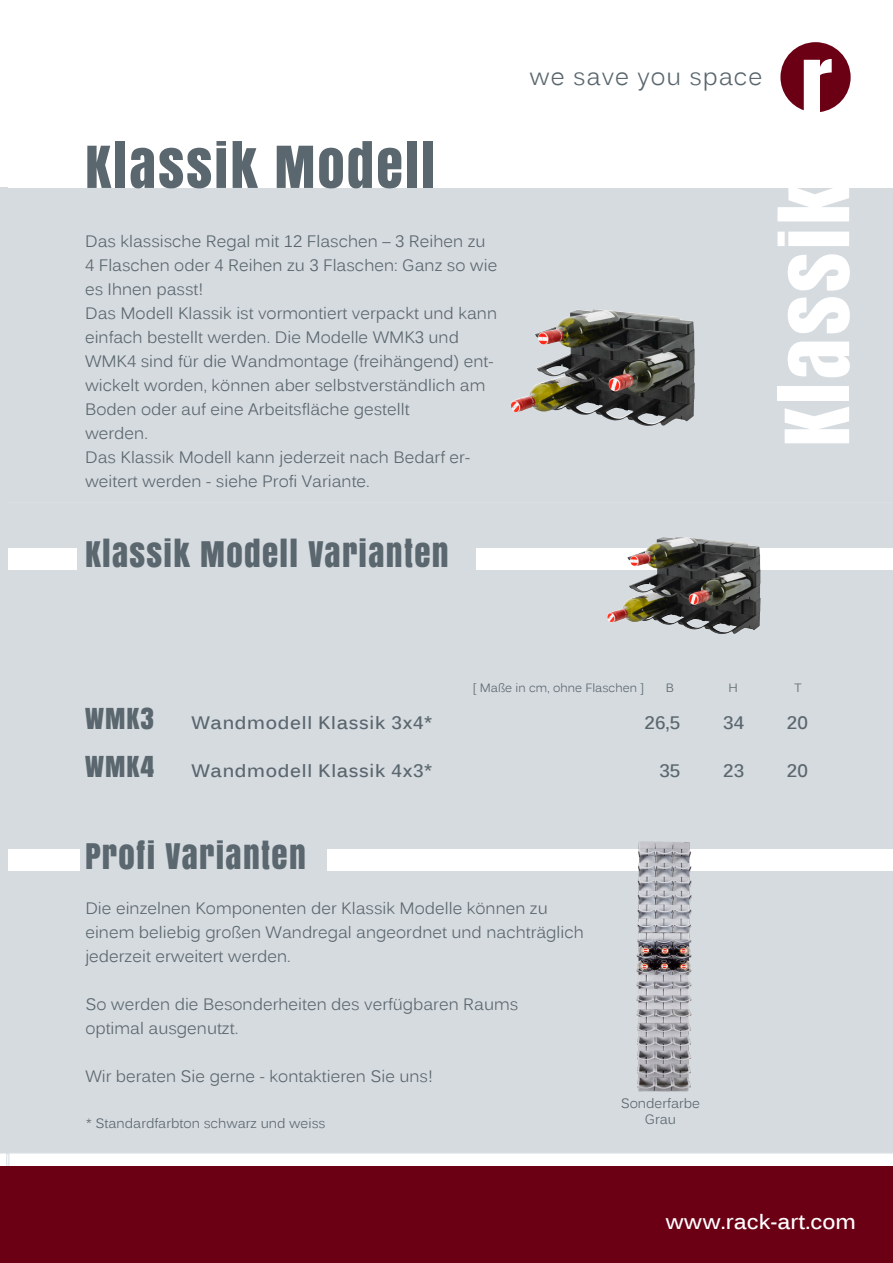
<style>
.page{position:relative;width:893px;height:1263px;background:#fff}
.page>*{position:absolute;margin:0;border:0;box-sizing:border-box;transform-origin:0 0}
.t1{font:82.95px "Anton";letter-spacing:.04em;color:#fff}
.t2{font:54.3px "Anton";letter-spacing:.04em;color:#5a676e}
.t3{font:33px "Anton";letter-spacing:.04em;color:#5a676e}
.t4{font:27px "Anton";letter-spacing:.04em;color:#5a676e}
.t5{font:24px "Kalinga";letter-spacing:.04em;color:#5a676e}
.t6{font:700 21px "Kalinga";color:#fff}
.t7{font:700 18px "Kalinga";letter-spacing:.04em;color:#5a676e}
.t8{font:16.5px/24px "Kalinga";color:#5a676e}
.t9{font:13.5px "Kalinga";color:#5a676e}
.t10{font:12px "Kalinga";color:#5a676e}
</style>
<div class="page">
<div style="left:0;top:188px;width:893px;height:317px;background:#d6dbe0"></div>
<img style="left:511px;top:310px;width:150px;height:116px">
<div style="left:7px;top:505px;width:886px;height:648px;background:#d6dbe0"></div>
<div style="left:0;top:548px;width:77px;height:21px;background:#fff"></div>
<div style="left:476px;top:548px;width:417px;height:21px;background:#fff"></div>
<img style="left:607px;top:537px;width:126px;height:97px">
<div style="left:0;top:1167px;width:893px;height:96px;background:#6b0015"></div>
<svg style="left:780px;top:42px;width:71px;height:70px"></svg>
<div style="left:0;top:850px;width:80px;height:21px;background:#fff"></div>
<div style="left:327px;top:850px;width:566px;height:21px;background:#fff"></div>
<img style="left:531px;top:801px;width:269px;height:330px">
<svg style="left:7px;top:1153px;width:2px;height:14px"></svg>
<div style="left:0;top:187px;width:7px;height:966px;background:#d6dbe0"></div>
<p class="t2" style="left:85px;top:124px;width:352px">KLASSIK MODELL</p>
<p class="t8" style="left:85px;top:231px;width:414px">Das klassische Regal mit 12 Flaschen – 3 Reihen zu<br>4 Flaschen oder 4 Reihen zu 3 Flaschen: Ganz so wie es Ihnen passt!</p>
<p class="t8" style="left:85px;top:303px;width:414px">Das Modell Klassik ist vormontiert verpackt und kann einfach bestellt werden. Die Modelle WMK3 und WMK4 sind für die Wandmontage (freihängend) ent&shy;wickelt worden, können aber selbstverständlich am Boden oder auf eine Arbeitsfläche gestellt</p>
<p class="t8" style="left:85px;top:423px;width:64px">werden.</p>
<p class="t8" style="left:85px;top:447px;width:387px">Das Klassik Modell kann jederzeit nach Bedarf er&shy;weitert werden - siehe Profi Variante.</p>
<p class="t3" style="left:85px;top:528px;width:365px">KLASSIK MODELL VARIANTEN</p>
<p class="t5" style="left:530px;top:61px;width:235px">we save you space</p>
<p class="t1" style="left:752px;top:447px;width:266px;rotate:-90deg">KLASSIK</p>
<p class="t10" style="left:473px;top:680px;width:173px">[ Maße in cm, ohne Flaschen ]</p>
<p class="t10" style="left:666px;top:680px;width:10px">B</p>
<p class="t10" style="left:728px;top:680px;width:11px">H</p>
<p class="t10" style="left:794px;top:680px;width:9px">T</p>
<p class="t4" style="left:85px;top:697px;width:71px">WMK3</p>
<p class="t7" style="left:191px;top:711px;width:243px">Wandmodell Klassik 3x4*</p>
<p class="t7" style="left:645px;top:711px;width:37px">26,5</p>
<p class="t7" style="left:723px;top:711px;width:22px">34</p>
<p class="t7" style="left:787px;top:711px;width:22px">20</p>
<p class="t4" style="left:85px;top:745px;width:71px">WMK4</p>
<p class="t7" style="left:191px;top:759px;width:243px">Wandmodell Klassik 4x3*</p>
<p class="t7" style="left:659px;top:759px;width:22px">35</p>
<p class="t7" style="left:723px;top:759px;width:22px">23</p>
<p class="t7" style="left:787px;top:759px;width:22px">20</p>
<p class="t3" style="left:85px;top:830px;width:222px">PROFI VARIANTEN</p>
<p class="t8" style="left:85px;top:898px;width:500px">Die einzelnen Komponenten der Klassik Modelle können zu einem beliebig großen Wandregal angeordnet und nachträglich jederzeit erweitert werden.</p>
<p class="t8" style="left:85px;top:994px;width:434px">So werden die Besonderheiten des verfügbaren Raums</p>
<p class="t8" style="left:85px;top:1018px;width:154px">optimal ausgenutzt.</p>
<p class="t8" style="left:85px;top:1066px;width:349px">Wir beraten Sie gerne - kontaktieren Sie uns!</p>
<p class="t9" style="left:86px;top:1115px;width:241px">* Standardfarbton schwarz und weiss</p>
<p class="t9" style="left:621px;top:1094px;width:81px">Sonderfarbe</p>
<p class="t9" style="left:645px;top:1110px;width:33px">Grau</p>
<p class="t6" style="left:665px;top:1207px;width:192px">www.rack-art.com</p>
</div>
